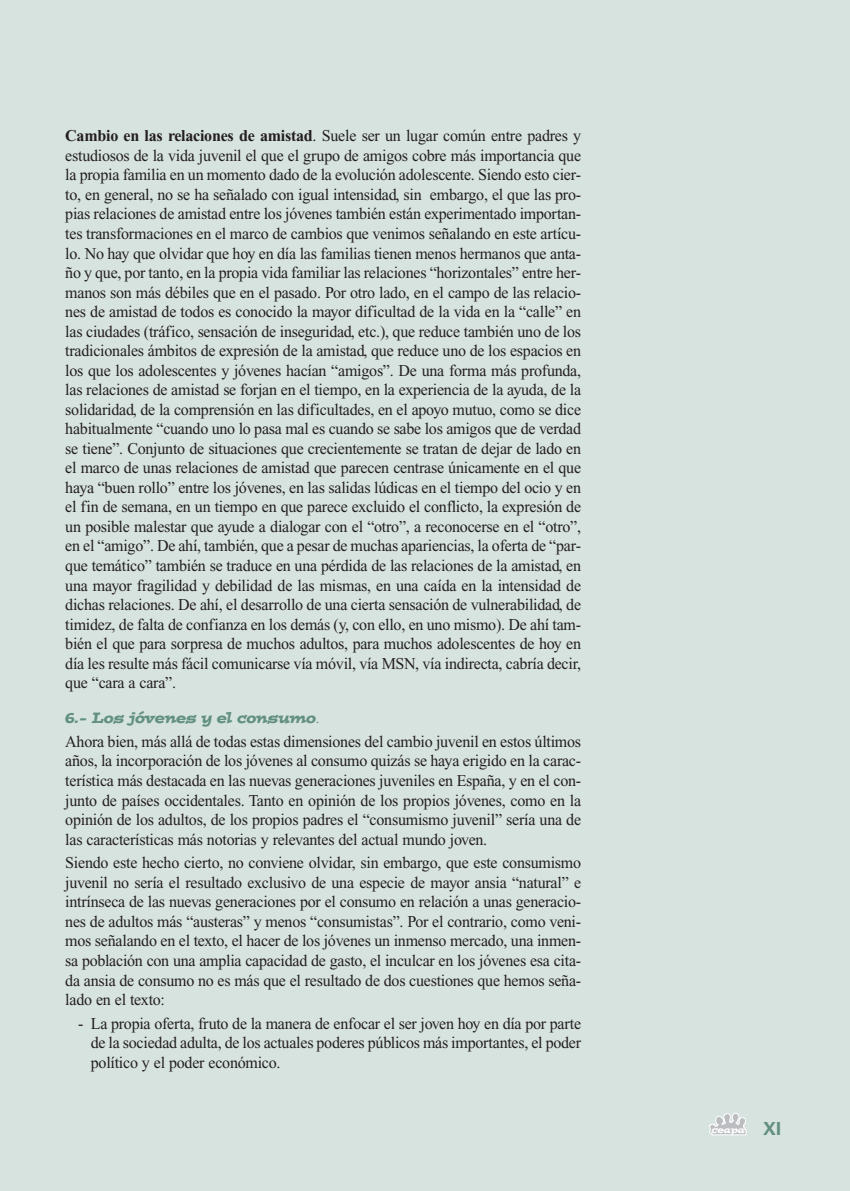
<style>
.page{position:relative;width:850px;height:1191px;background:#fff}
.page>*{position:absolute;margin:0;border:0;box-sizing:border-box;transform-origin:0 0}
.t1{font:16.5px/19.5px "Times";letter-spacing:-.015em;color:#231f20;text-align:justify}
.t2{font:italic 15px "Postino";letter-spacing:-.02em;color:#619080}
.t3{font:italic 9.45px "Postino";letter-spacing:-.01em;color:#fff}
.s1{font-family:"Times New Roman";font-weight:700}
.s2{font-family:"Times";font-style:normal}
.s3{font-family:"Univers";font-weight:700;font-style:normal;font-size:18px;color:#619080}
</style>
<div class="page">
<div style="left:0;top:1px;width:849px;height:1189px;background:#d7e3de"></div>
<svg style="left:709px;top:1112px;width:37px;height:22px"></svg>
<p class="t1" style="left:65px;top:128px;width:517px"><span class="s1">Cambio en las relaciones de amistad</span>. Suele ser un lugar común entre padres y estudiosos de la vida juvenil el que el grupo de amigos cobre más importancia que la propia familia en un momento dado de la evolución adolescente. Siendo esto cier&shy;to, en general, no se ha señalado con igual intensidad, sin embargo, el que las pro&shy;pias relaciones de amistad entre los jóvenes también están experimentado importan&shy;tes transformaciones en el marco de cambios que venimos señalando en este artícu&shy;lo. No hay que olvidar que hoy en día las familias tienen menos hermanos que anta&shy;ño y que, por tanto, en la propia vida familiar las relaciones “horizontales” entre her&shy;manos son más débiles que en el pasado. Por otro lado, en el campo de las relacio&shy;nes de amistad de todos es conocido la mayor dificultad de la vida en la “calle” en las ciudades (tráfico, sensación de inseguridad, etc.), que reduce también uno de los tradicionales ámbitos de expresión de la amistad, que reduce uno de los espacios en los que los adolescentes y jóvenes hacían “amigos”. De una forma más profunda, las relaciones de amistad se forjan en el tiempo, en la experiencia de la ayuda, de la solidaridad, de la comprensión en las dificultades, en el apoyo mutuo, como se dice habitualmente “cuando uno lo pasa mal es cuando se sabe los amigos que de verdad se tiene”. Conjunto de situaciones que crecientemente se tratan de dejar de lado en el marco de unas relaciones de amistad que parecen centrase únicamente en el que haya “buen rollo” entre los jóvenes, en las salidas lúdicas en el tiempo del ocio y en el fin de semana, en un tiempo en que parece excluido el conflicto, la expresión de un posible malestar que ayude a dialogar con el “otro”, a reconocerse en el “otro”, en el “amigo”. De ahí, también, que a pesar de muchas apariencias, la oferta de “par&shy;que temático” también se traduce en una pérdida de las relaciones de la amistad, en una mayor fragilidad y debilidad de las mismas, en una caída en la intensidad de dichas relaciones. De ahí, el desarrollo de una cierta sensación de vulnerabilidad, de timidez, de falta de confianza en los demás (y, con ello, en uno mismo). De ahí tam&shy;bién el que para sorpresa de muchos adultos, para muchos adolescentes de hoy en día les resulte más fácil comunicarse vía móvil, vía MSN, vía indirecta, cabría decir, que “cara a cara”.</p>
<p class="t2" style="left:65px;top:712px;width:256px">6.- Los jóvenes y el consumo<span class="s2">.</span></p>
<p class="t1" style="left:65px;top:733px;width:517px">Ahora bien, más allá de todas estas dimensiones del cambio juvenil en estos últimos años, la incorporación de los jóvenes al consumo quizás se haya erigido en la carac&shy;terística más destacada en las nuevas generaciones juveniles en España, y en el con&shy;junto de países occidentales. Tanto en opinión de los propios jóvenes, como en la opinión de los adultos, de los propios padres el “consumismo juvenil” sería una de las características más notorias y relevantes del actual mundo joven.</p>
<p class="t1" style="left:65px;top:854px;width:517px">Siendo este hecho cierto, no conviene olvidar, sin embargo, que este consumismo juvenil no sería el resultado exclusivo de una especie de mayor ansia “natural” e intrínseca de las nuevas generaciones por el consumo en relación a unas generacio&shy;nes de adultos más “austeras” y menos “consumistas”. Por el contrario, como veni&shy;mos señalando en el texto, el hacer de los jóvenes un inmenso mercado, una inmen&shy;sa población con una amplia capacidad de gasto, el inculcar en los jóvenes esa cita&shy;da ansia de consumo no es más que el resultado de dos cuestiones que hemos seña&shy;lado en el texto:</p>
<p class="t1" style="left:91px;top:1014px;width:492px;text-indent:-13px">- La propia oferta, fruto de la manera de enfocar el ser joven hoy en día por parte de la sociedad adulta, de los actuales poderes públicos más importantes, el poder político y el poder económico.</p>
<p class="t3" style="left:711px;top:1125px;width:71px">ceapa <span class="s3">XI</span></p>
</div>
